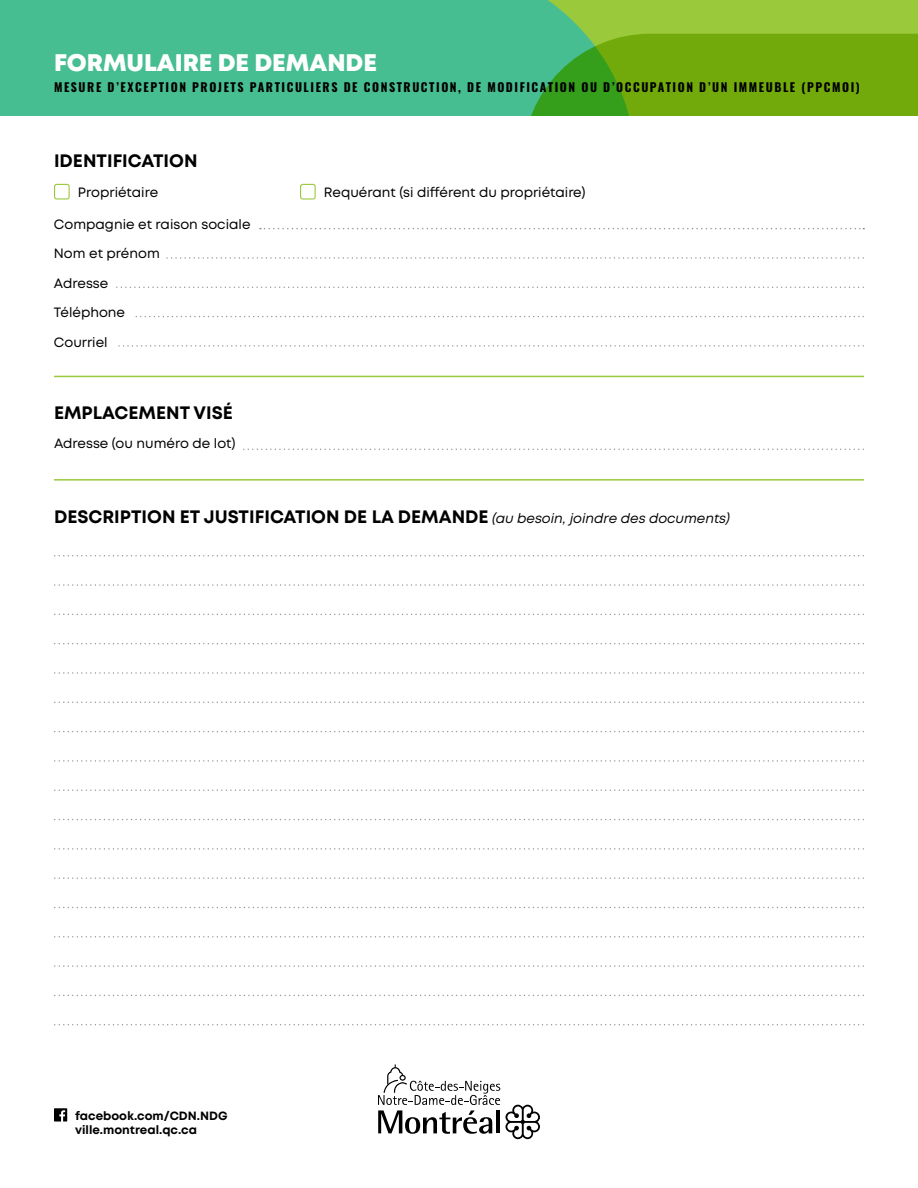
<style>
.page{position:relative;width:918px;height:1188px;background:#fff}
.page>*{position:absolute;margin:0;border:0;box-sizing:border-box;transform-origin:0 0}
.t1{font:800 24px "Mont";color:#fff}
.t2{font:700 18px "Mont";color:#000}
.t3{font:13.5px/29.4px "Mont";color:#000}
.t4{font:700 12px "Oswald";letter-spacing:.13em;color:#000}
.t5{font:700 12px/14.4px "Mont";color:#000}
.s1{font-weight:400;font-style:italic;font-size:13.5px}
</style>
<div class="page">
<svg style="left:378px;top:1064px;width:162px;height:75px"></svg>
<svg style="left:54px;top:1108px;width:13px;height:14px"></svg>
<div style="left:0;top:0;width:918px;height:116px;background:#9aca3c"></div>
<div style="left:0;top:0;width:585px;height:116px;background:#47bd92"></div>
<svg style="left:523px;top:34px;width:395px;height:82px"></svg>
<div style="left:54px;top:184px;width:16px;height:16px;border:1px solid #9aca3c;border-radius:2px"></div>
<div style="left:300px;top:184px;width:16px;height:16px;border:1px solid #9aca3c;border-radius:2px"></div>
<svg style="left:260px;top:228px;width:604px;height:1px"></svg>
<svg style="left:167px;top:257px;width:697px;height:2px"></svg>
<svg style="left:117px;top:287px;width:747px;height:1px"></svg>
<svg style="left:136px;top:316px;width:728px;height:1px"></svg>
<svg style="left:119px;top:345px;width:745px;height:2px"></svg>
<svg style="left:244px;top:449px;width:620px;height:1px"></svg>
<hr style="left:54px;top:376px;width:810px;height:1px;background:#9aca3c">
<hr style="left:54px;top:479px;width:810px;height:2px;background:#9aca3c">
<svg style="left:55px;top:555px;width:809px;height:1px"></svg>
<svg style="left:55px;top:584px;width:809px;height:2px"></svg>
<svg style="left:55px;top:614px;width:809px;height:1px"></svg>
<svg style="left:55px;top:643px;width:809px;height:1px"></svg>
<svg style="left:55px;top:672px;width:809px;height:2px"></svg>
<svg style="left:55px;top:702px;width:809px;height:1px"></svg>
<svg style="left:55px;top:731px;width:809px;height:1px"></svg>
<svg style="left:55px;top:760px;width:809px;height:2px"></svg>
<svg style="left:55px;top:789px;width:809px;height:2px"></svg>
<svg style="left:55px;top:819px;width:809px;height:1px"></svg>
<svg style="left:55px;top:848px;width:809px;height:2px"></svg>
<svg style="left:55px;top:877px;width:809px;height:2px"></svg>
<svg style="left:55px;top:907px;width:809px;height:1px"></svg>
<svg style="left:55px;top:936px;width:809px;height:2px"></svg>
<svg style="left:55px;top:965px;width:809px;height:2px"></svg>
<svg style="left:55px;top:995px;width:809px;height:1px"></svg>
<svg style="left:55px;top:1024px;width:809px;height:1px"></svg>
<h1 class="t1" style="left:54px;top:47px;width:325px">FORMULAIRE DE DEMANDE</h1>
<p class="t4" style="left:54px;top:79px;width:807px">MESURE D’EXCEPTION PROJETS PARTICULIERS DE CONSTRUCTION, DE MODIFICATION OU D’OCCUPATION D’UN IMMEUBLE (PPCMOI)</p>
<h2 class="t2" style="left:54px;top:149px;width:145px">IDENTIFICATION</h2>
<p class="t3" style="left:78px;top:177px;width:82px">Propriétaire</p>
<p class="t3" style="left:324px;top:177px;width:263px">Requérant (si différent du propriétaire)</p>
<p class="t3" style="left:54px;top:210px;width:198px">Compagnie et raison sociale<br>Nom et prénom<br>Adresse<br>Téléphone<br>Courriel</p>
<h2 class="t2" style="left:54px;top:401px;width:180px">EMPLACEMENT VISÉ</h2>
<p class="t3" style="left:54px;top:428px;width:183px">Adresse (ou numéro de lot)</p>
<h2 class="t2" style="left:54px;top:505px;width:677px">DESCRIPTION ET JUSTIFICATION DE LA DEMANDE <span class="s1">(au besoin, joindre des documents)</span></h2>
<p class="t5" style="left:75px;top:1108px;width:154px">facebook.com/CDN.NDG ville.montreal.qc.ca</p>
</div>
